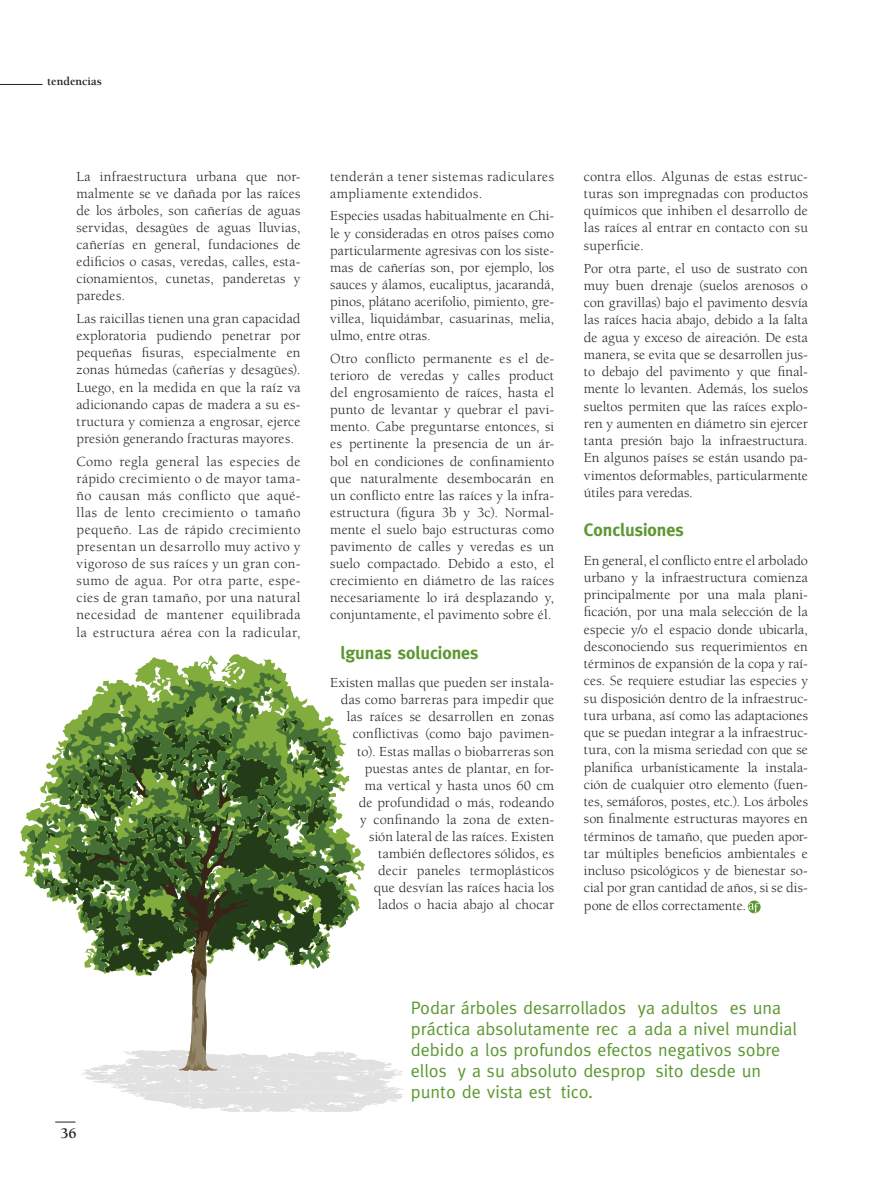
<style>
.page{position:relative;width:893px;height:1191px;background:#fff}
.page>*{position:absolute;margin:0;border:0;box-sizing:border-box;transform-origin:0 0}
.t1{font:18px/21px "Meta";color:#5c9731}
.t2{font:700 18px "Meta";color:#5c9731}
.t3{font:700 15px "Berkeley";color:#231f20}
.t4{font:14.25px/17.1px "Berkeley";letter-spacing:.01em;color:#231f20;text-align:justify}
.t5{font:14.25px/17.1px "Berkeley";letter-spacing:.03em;color:#231f20}
.t6{font:700 12px "Berkeley";color:#231f20}
</style>
<div class="page">
<hr style="left:0;top:84px;width:43px;height:1px;background:#231f20">
<svg style="left:55px;top:1121px;width:20px;height:1px"></svg>
<svg style="left:19px;top:654px;width:346px;height:255px"></svg>
<svg style="left:25px;top:672px;width:317px;height:210px"></svg>
<svg style="left:32px;top:688px;width:326px;height:382px"></svg>
<img style="left:122px;top:1050px;width:49px;height:4px">
<img style="left:80px;top:1054px;width:112px;height:30px">
<img style="left:203px;top:1055px;width:200px;height:33px">
<svg style="left:748px;top:900px;width:13px;height:13px"></svg>
<svg style="left:748px;top:902px;width:11px;height:10px"></svg>
<p class="t6" style="left:47px;top:75px;width:56px">tendencias</p>
<p class="t4" style="left:77px;top:168px;width:225px">La infraestructura urbana que nor&shy;malmente se ve dañada por las raíces de los árboles, son cañerías de aguas servidas, desagües de aguas lluvias, cañerías en general, fundaciones de edificios o casas, veredas, calles, esta&shy;cionamientos, cunetas, panderetas y paredes.</p>
<p class="t4" style="left:77px;top:310px;width:225px">Las raicillas tienen una gran capacidad exploratoria pudiendo penetrar por pequeñas fisuras, especialmente en zonas húmedas (cañerías y desagües).<br>Luego, en la medida en que la raíz va adicionando capas de madera a su es&shy;tructura y comienza a engrosar, ejerce presión generando fracturas mayores.</p>
<p class="t4" style="left:77px;top:453px;width:225px">Como regla general las especies de rápido crecimiento o de mayor tama&shy;ño causan más conflicto que aqué&shy;llas de lento crecimiento o tamaño pequeño. Las de rápido crecimiento presentan un desarrollo muy activo y vigoroso de sus raíces y un gran con&shy;sumo de agua. Por otra parte, espe&shy;cies de gran tamaño, por una natural necesidad de mantener equilibrada la estructura aérea con la radicular,</p>
<p class="t5" style="left:330px;top:168px;width:225px">tenderán a tener sistemas radiculares ampliamente extendidos.</p>
<p class="t4" style="left:330px;top:208px;width:225px">Especies usadas habitualmente en Chi&shy;le y consideradas en otros países como particularmente agresivas con los siste&shy;mas de cañerías son, por ejemplo, los sauces y álamos, eucaliptus, jacarandá, pinos, plátano acerifolio, pimiento, gre&shy;villea, liquidámbar, casuarinas, melia, ulmo, entre otras.</p>
<p class="t4" style="left:330px;top:350px;width:225px">Otro conflicto permanente es el de&shy;terioro de veredas y calles product del engrosamiento de raíces, hasta el punto de levantar y quebrar el pavi&shy;mento. Cabe preguntarse entonces, si es pertinente la presencia de un ár&shy;bol en condiciones de confinamiento que naturalmente desembocarán en un conflicto entre las raíces y la infra&shy;estructura (figura 3b y 3c). Normal&shy;mente el suelo bajo estructuras como pavimento de calles y veredas es un suelo compactado. Debido a esto, el crecimiento en diámetro de las raíces necesariamente lo irá desplazando y, conjuntamente, el pavimento sobre él.</p>
<p class="t2" style="left:330px;top:642px;width:150px">Algunas soluciones</p>
<p class="t4" style="left:330px;top:674px;width:225px;text-align:right">Existen mallas que pueden ser instala&shy;das como barreras para impedir que las raíces se desarrollen en zonas conflictivas (como bajo pavimen-<br>to). Estas mallas o biobarreras son puestas antes de plantar, en for-<br>ma vertical y hasta unos 60 cm<br>de profundidad o más, rodeando<br>y confinando la zona de exten-<br>sión lateral de las raíces. Existen también deflectores sólidos, es<br>decir paneles termoplásticos<br>que desvían las raíces hacia los<br>lados o hacia abajo al chocar</p>
<p class="t4" style="left:584px;top:168px;width:225px">contra ellos. Algunas de estas estruc&shy;turas son impregnadas con productos químicos que inhiben el desarrollo de las raíces al entrar en contacto con su superficie.</p>
<p class="t4" style="left:584px;top:260px;width:225px">Por otra parte, el uso de sustrato con muy buen drenaje (suelos arenosos o con gravillas) bajo el pavimento desvía las raíces hacia abajo, debido a la falta de agua y exceso de aireación. De esta manera, se evita que se desarrollen jus&shy;to debajo del pavimento y que final&shy;mente lo levanten. Además, los suelos sueltos permiten que las raíces explo&shy;ren y aumenten en diámetro sin ejercer tanta presión bajo la infraestructura.<br>En algunos países se están usando pa&shy;vimentos deformables, particularmente útiles para veredas.</p>
<p class="t2" style="left:584px;top:519px;width:101px">Conclusiones</p>
<p class="t4" style="left:584px;top:552px;width:225px">En general, el conflicto entre el arbolado urbano y la infraestructura comienza principalmente por una mala plani&shy;ficación, por una mala selección de la especie y/o el espacio donde ubicarla, desconociendo sus requerimientos en términos de expansión de la copa y raí&shy;ces. Se requiere estudiar las especies y su disposición dentro de la infraestruc&shy;tura urbana, así como las adaptaciones que se puedan integrar a la infraestruc&shy;tura, con la misma seriedad con que se planifica urbanísticamente la instala&shy;ción de cualquier otro elemento (fuen&shy;tes, semáforos, postes, etc.). Los árboles son finalmente estructuras mayores en términos de tamaño, que pueden apor&shy;tar múltiples beneficios ambientales e incluso psicológicos y de bienestar so&shy;cial por gran cantidad de años, si se dis&shy;pone de ellos correctamente.</p>
<p class="t3" style="left:60px;top:1125px;width:18px">36</p>
<p class="t1" style="left:411px;top:997px;width:388px">Podar árboles desarrollados (ya adultos) es una práctica absolutamente rechazada a nivel mundial debido a los profundos efectos negativos sobre ellos, y a su absoluto despropósito desde un punto de vista estético.</p>
</div>
